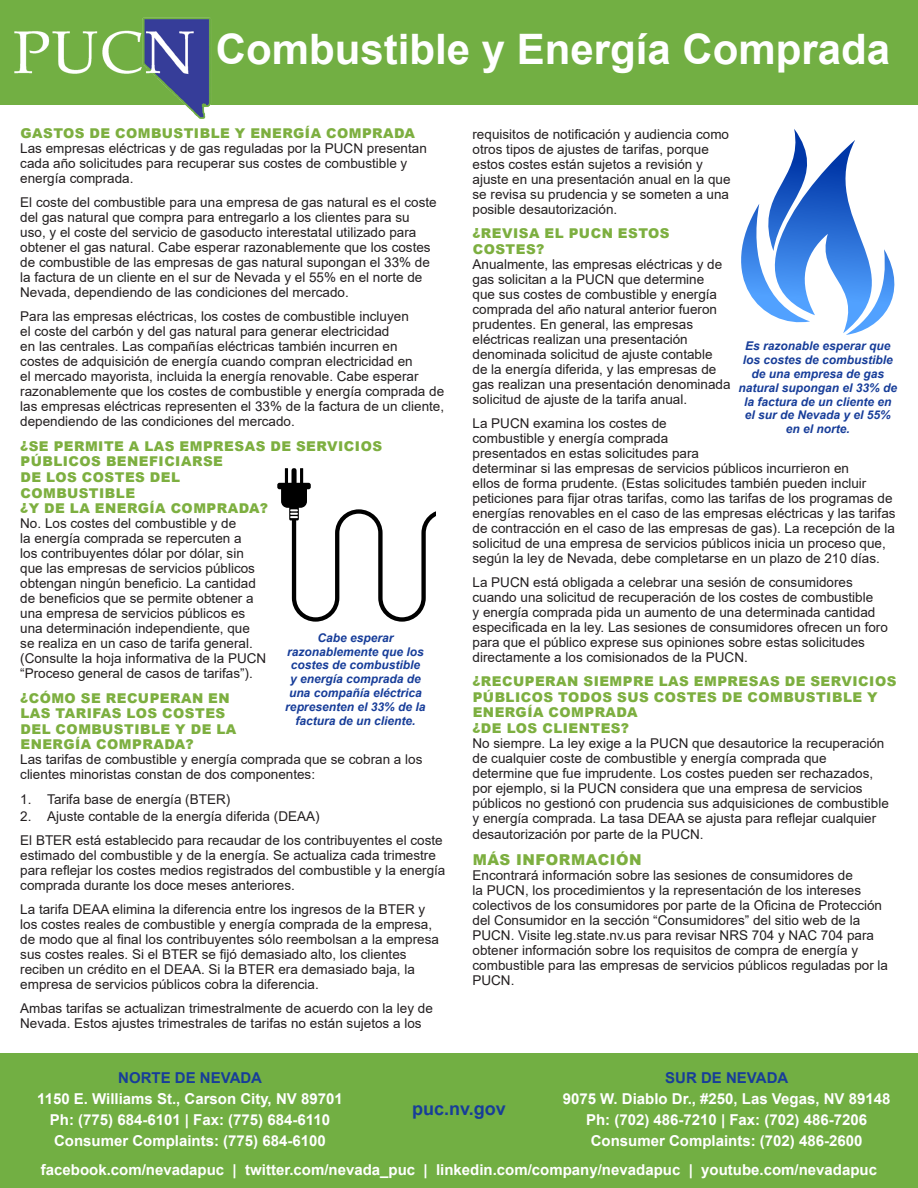
<style>
.page{position:relative;width:918px;height:1188px;background:#fff}
.page>*{position:absolute;margin:0;border:0;box-sizing:border-box;transform-origin:0 0}
.t1{font:700 42px "Arial";color:#fff}
.t2{font:700 18px "Arial";color:#173d99}
.t3{font:700 15px/21px "Arial";color:#fff;text-align:center}
.t4{font:700 15px "Arial";color:#173d99}
.t5{font:900 15px "Arial";letter-spacing:.035em;color:#7daf40}
.t6{font:13.5px/15px "Arial";color:#231f20}
.t7{font:900 13.5px/15.5px "Arial";letter-spacing:.035em;color:#7daf40}
.t8{font:italic 700 12px/13.8px "Arial";color:#173d99;text-align:center}
</style>
<div class="page">
<div style="left:0;top:1053px;width:918px;height:135px;background:#72af43"></div>
<div style="left:0;top:0;width:918px;height:105px;background:#72af43"></div>
<img style="left:14px;top:17px;width:197px;height:102px">
<svg style="left:277px;top:468px;width:158px;height:154px"></svg>
<svg style="left:741px;top:129px;width:154px;height:206px"></svg>
<p class="t1" style="left:216px;top:19px;width:676px">Combustible y Energía Comprada</p>
<p class="t7" style="left:20px;top:125px;width:396px">GASTOS DE COMBUSTIBLE Y ENERGÍA COMPRADA</p>
<p class="t6" style="left:20px;top:141px;width:408px">Las empresas eléctricas y de gas reguladas por la PUCN presentan cada año solicitudes para recuperar sus costes de combustible y energía comprada.</p>
<p class="t6" style="left:20px;top:195px;width:418px">El coste del combustible para una empresa de gas natural es el coste del gas natural que compra para entregarlo a los clientes para su uso, y el coste del servicio de gasoducto interestatal utilizado para obtener el gas natural. Cabe esperar razonablemente que los costes de combustible de las empresas de gas natural supongan el 33% de la factura de un cliente en el sur de Nevada y el 55% en el norte de Nevada, dependiendo de las condiciones del mercado.</p>
<p class="t6" style="left:20px;top:309px;width:425px">Para las empresas eléctricas, los costes de combustible incluyen<br>el coste del carbón y del gas natural para generar electricidad<br>en las centrales. Las compañías eléctricas también incurren en<br>costes de adquisición de energía cuando compran electricidad en<br>el mercado mayorista, incluida la energía renovable. Cabe esperar razonablemente que los costes de combustible y energía comprada de las empresas eléctricas representen el 33% de la factura de un cliente, dependiendo de las condiciones del mercado.</p>
<p class="t7" style="left:20px;top:438px;width:363px">¿SE PERMITE A LAS EMPRESAS DE SERVICIOS<br>PÚBLICOS BENEFICIARSE<br>DE LOS COSTES DEL<br>COMBUSTIBLE</p>
<p class="t7" style="left:20px;top:500px;width:249px">¿Y DE LA ENERGÍA COMPRADA?</p>
<p class="t6" style="left:20px;top:516px;width:248px">No. Los costes del combustible y de<br>la energía comprada se repercuten a<br>los contribuyentes dólar por dólar, sin que las empresas de servicios públicos obtengan ningún beneficio. La cantidad de beneficios que se permite obtener a una empresa de servicios públicos es una determinación independiente, que se realiza en un caso de tarifa general. (Consulte la hoja informativa de la PUCN “Proceso general de casos de tarifas”).</p>
<p class="t7" style="left:20px;top:690px;width:218px">¿CÓMO SE RECUPERAN EN<br>LAS TARIFAS LOS COSTES<br>DEL COMBUSTIBLE Y DE LA<br>ENERGÍA COMPRADA?</p>
<p class="t6" style="left:20px;top:752px;width:404px">Las tarifas de combustible y energía comprada que se cobran a los clientes minoristas constan de dos componentes:</p>
<p class="t6" style="left:20px;top:792px;width:212px">1. Tarifa base de energía (BTER)</p>
<p class="t6" style="left:20px;top:808px;width:301px">2. Ajuste contable de la energía diferida (DEAA)</p>
<p class="t6" style="left:20px;top:832px;width:427px">El BTER está establecido para recaudar de los contribuyentes el coste estimado del combustible y de la energía. Se actualiza cada trimestre para reflejar los costes medios registrados del combustible y la energía comprada durante los doce meses anteriores.</p>
<p class="t6" style="left:20px;top:901px;width:420px">La tarifa DEAA elimina la diferencia entre los ingresos de la BTER y los costes reales de combustible y energía comprada de la empresa, de modo que al final los contribuyentes sólo reembolsan a la empresa sus costes reales. Si el BTER se fijó demasiado alto, los clientes reciben un crédito en el DEAA. Si la BTER era demasiado baja, la empresa de servicios públicos cobra la diferencia.</p>
<p class="t6" style="left:20px;top:1000px;width:414px">Ambas tarifas se actualizan trimestralmente de acuerdo con la ley de<br>Nevada. Estos ajustes trimestrales de tarifas no están sujetos a los</p>
<p class="t8" style="left:285px;top:631px;width:142px">Cabe esperar razonablemente que los costes de combustible<br>y energía comprada de una compañía eléctrica representen el 33% de la factura de un cliente.</p>
<p class="t6" style="left:472px;top:126px;width:260px">requisitos de notificación y audiencia como otros tipos de ajustes de tarifas, porque estos costes están sujetos a revisión y ajuste en una presentación anual en la que se revisa su prudencia y se someten a una posible desautorización.</p>
<p class="t7" style="left:472px;top:225px;width:199px">¿REVISA EL PUCN ESTOS<br>COSTES?</p>
<p class="t6" style="left:472px;top:256px;width:260px">Anualmente, las empresas eléctricas y de gas solicitan a la PUCN que determine<br>que sus costes de combustible y energía comprada del año natural anterior fueron prudentes. En general, las empresas eléctricas realizan una presentación denominada solicitud de ajuste contable de la energía diferida, y las empresas de gas realizan una presentación denominada solicitud de ajuste de la tarifa anual.</p>
<p class="t6" style="left:472px;top:415px;width:425px">La PUCN examina los costes de<br>combustible y energía comprada<br>presentados en estas solicitudes para<br>determinar si las empresas de servicios públicos incurrieron en<br>ellos de forma prudente. (Estas solicitudes también pueden incluir peticiones para fijar otras tarifas, como las tarifas de los programas de energías renovables en el caso de las empresas eléctricas y las tarifas de contracción en el caso de las empresas de gas). La recepción de la solicitud de una empresa de servicios públicos inicia un proceso que, según la ley de Nevada, debe completarse en un plazo de 210 días.</p>
<p class="t6" style="left:472px;top:574px;width:417px">La PUCN está obligada a celebrar una sesión de consumidores cuando una solicitud de recuperación de los costes de combustible<br>y energía comprada pida un aumento de una determinada cantidad especificada en la ley. Las sesiones de consumidores ofrecen un foro para que el público exprese sus opiniones sobre estas solicitudes directamente a los comisionados de la PUCN.</p>
<p class="t7" style="left:472px;top:673px;width:425px">¿RECUPERAN SIEMPRE LAS EMPRESAS DE SERVICIOS<br>PÚBLICOS TODOS SUS COSTES DE COMBUSTIBLE Y<br>ENERGÍA COMPRADA</p>
<p class="t7" style="left:472px;top:720px;width:158px">¿DE LOS CLIENTES?</p>
<p class="t6" style="left:472px;top:735px;width:418px">No siempre. La ley exige a la PUCN que desautorice la recuperación de cualquier coste de combustible y energía comprada que determine que fue imprudente. Los costes pueden ser rechazados, por ejemplo, si la PUCN considera que una empresa de servicios públicos no gestionó con prudencia sus adquisiciones de combustible y energía comprada. La tasa DEAA se ajusta para reflejar cualquier</p>
<p class="t6" style="left:472px;top:827px;width:233px">desautorización por parte de la PUCN.</p>
<p class="t5" style="left:473px;top:849px;width:171px">MÁS INFORMACIÓN</p>
<p class="t6" style="left:472px;top:868px;width:417px">Encontrará información sobre las sesiones de consumidores de<br>la PUCN, los procedimientos y la representación de los intereses colectivos de los consumidores por parte de la Oficina de Protección del Consumidor en la sección “Consumidores” del sitio web de la PUCN. Visite leg.state.nv.us para revisar NRS 704 y NAC 704 para obtener información sobre los requisitos de compra de energía y combustible para las empresas de servicios públicos reguladas por la PUCN.</p>
<p class="t8" style="left:738px;top:340px;width:160px">Es razonable esperar que los costes de combustible de una empresa de gas natural supongan el 33% de la factura de un cliente en el sur de Nevada y el 55% en el norte.</p>
<p class="t4" style="left:118px;top:1067px;width:145px">NORTE DE NEVADA</p>
<p class="t3" style="left:37px;top:1088px;width:307px">1150 E. Williams St., Carson City, NV 89701<br>Ph: (775) 684-6101 | Fax: (775) 684-6110<br>Consumer Complaints: (775) 684-6100</p>
<h2 class="t2" style="left:412px;top:1096px;width:95px">puc.nv.gov</h2>
<p class="t4" style="left:665px;top:1067px;width:125px">SUR DE NEVADA</p>
<p class="t3" style="left:563px;top:1088px;width:329px">9075 W. Diablo Dr., #250, Las Vegas, NV 89148<br>Ph: (702) 486-7210 | Fax: (702) 486-7206<br>Consumer Complaints: (702) 486-2600</p>
<p class="t3" style="left:41px;top:1159px;width:838px">facebook.com/nevadapuc | twitter.com/nevada_puc | linkedin.com/company/nevadapuc | youtube.com/nevadapuc</p>
</div>
